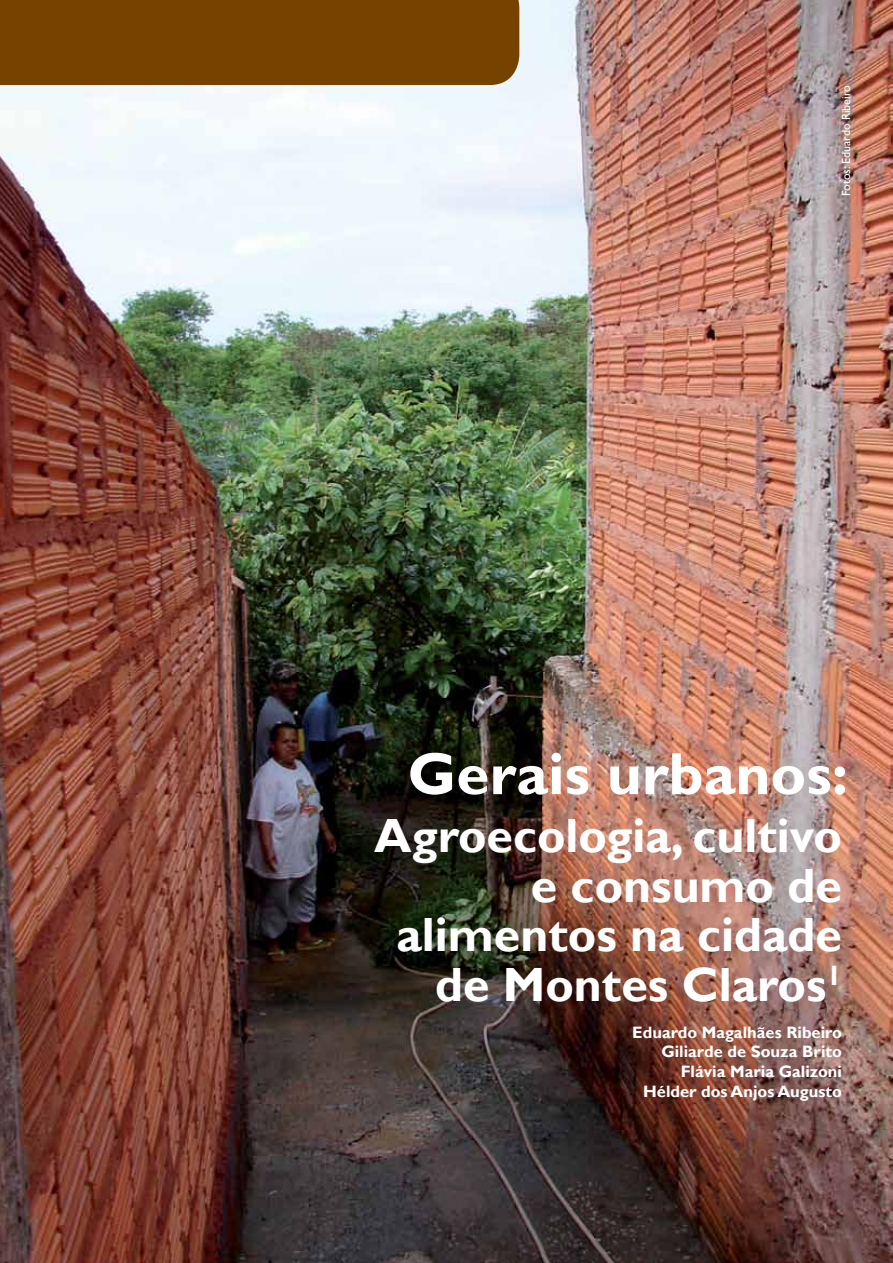
<style>
.page{position:relative;width:893px;height:1263px;background:#fff}
.page>*{position:absolute;margin:0;border:0;box-sizing:border-box;transform-origin:0 0}
.t1{font:700 60px "Gill Sans";color:#fff}
.t2{font:700 48px/49.5px "Gill Sans";color:#fff;text-align:right}
.t3{font:700 16.5px/19.8px "Gill Sans";color:#fff;text-align:right}
.t4{font:12px "Gill Sans";color:#fff}
</style>
<div class="page">
<img style="left:0;top:0;width:893px;height:1263px">
<div style="left:0;top:0;width:519px;height:85px;background:#754200"></div>
<p class="t4" style="left:839px;top:196px;width:113px;rotate:-90deg">Fotos: Eduardo Ribeiro</p>
<h1 class="t1" style="left:408px;top:738px;width:442px">Gerais urbanos:</h1>
<h2 class="t2" style="left:374px;top:812px;width:469px">Agroecologia, cultivo e consumo de alimentos na cidade de Montes Claros<sup>1</sup></h2>
<p class="t3" style="left:632px;top:1022px;width:211px">Eduardo Magalhães Ribeiro<br>Giliarde de Souza Brito<br>Flávia Maria Galizoni<br>Hélder dos Anjos Augusto</p>
</div>
